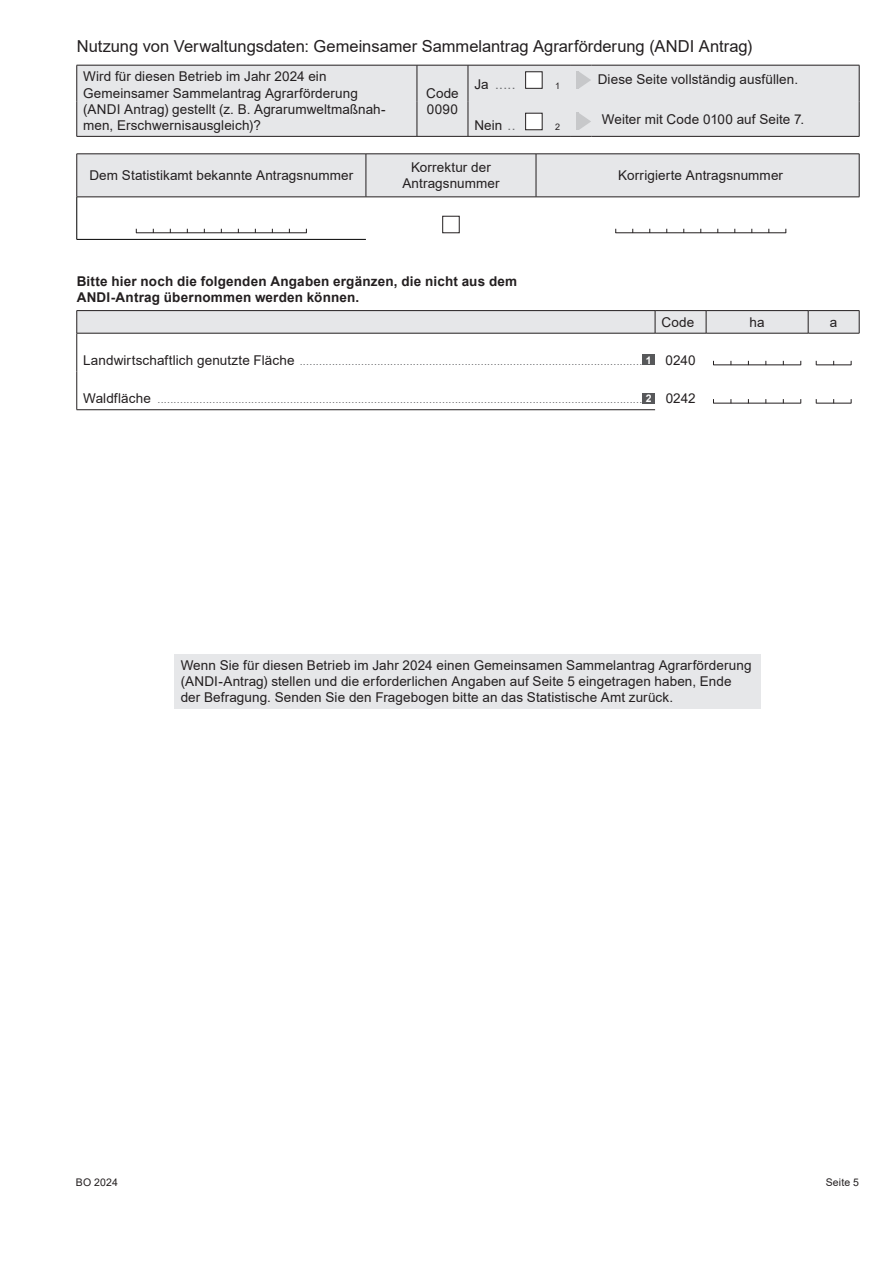
<style>
.page{position:relative;width:893px;height:1263px;background:#fff}
.page>*{position:absolute;margin:0;border:0;box-sizing:border-box;transform-origin:0 0}
.t1{font:16.5px "Arial";color:#231f20}
.t2{font:13.5px/16.2px "Arial";letter-spacing:.005em;color:#231f20}
.t3{font:700 13.5px/16.2px "Arial";letter-spacing:.015em;color:#231f20}
.t4{font:13.5px "Arial";color:#6c6d70}
.t5{font:10.5px "Arial";color:#6c6d70}
.t6{font:10.5px "Arial";letter-spacing:.015em;color:#231f20}
.t7{font:9px "Arial";color:#231f20}
.s1{color:#231f20}
.s2{color:#6c6d70}
.s3{font-size:13.5px;color:#231f20}
.s4{font-weight:700;color:#fff}
</style>
<div class="page">
<hr style="left:859px;top:154px;width:1px;height:43px;background:#231f20">
<hr style="left:77px;top:239px;width:289px;height:1px;background:#000">
<svg style="left:77px;top:154px;width:782px;height:85px"></svg>
<hr style="left:615px;top:233px;width:171px;height:1px;background:#231f20">
<hr style="left:77px;top:310px;width:578px;height:1px;background:#231f20">
<hr style="left:655px;top:310px;width:51px;height:1px;background:#231f20">
<hr style="left:706px;top:310px;width:102px;height:1px;background:#231f20">
<hr style="left:808px;top:310px;width:51px;height:1px;background:#231f20">
<svg style="left:77px;top:311px;width:783px;height:22px;background:#e1e2e4"></svg>
<hr style="left:655px;top:333px;width:51px;height:1px;background:#231f20">
<hr style="left:706px;top:333px;width:102px;height:1px;background:#231f20">
<hr style="left:808px;top:333px;width:51px;height:1px;background:#231f20">
<hr style="left:77px;top:333px;width:578px;height:1px;background:#231f20">
<hr style="left:77px;top:333px;width:1px;height:38px;background:#231f20">
<hr style="left:77px;top:371px;width:1px;height:38px;background:#231f20">
<hr style="left:77px;top:409px;width:578px;height:1px;background:#231f20">
<div style="left:642px;top:354px;width:13px;height:11px;background:#57585a"></div>
<hr style="left:713px;top:365px;width:88px;height:1px;background:#231f20">
<hr style="left:816px;top:365px;width:35px;height:1px;background:#231f20">
<div style="left:642px;top:393px;width:13px;height:10px;background:#57585a"></div>
<hr style="left:713px;top:403px;width:88px;height:1px;background:#231f20">
<hr style="left:816px;top:403px;width:35px;height:1px;background:#231f20">
<div style="left:174px;top:654px;width:587px;height:55px;background:#e6e7e9"></div>
<div style="left:78px;top:66px;width:781px;height:70px;background:#e6e7e9"></div>
<hr style="left:77px;top:65px;width:1px;height:36px;background:#231f20">
<hr style="left:417px;top:65px;width:1px;height:36px;background:#231f20">
<hr style="left:77px;top:101px;width:1px;height:35px;background:#231f20">
<hr style="left:417px;top:101px;width:1px;height:35px;background:#231f20">
<hr style="left:77px;top:136px;width:340px;height:1px;background:#231f20">
<hr style="left:417px;top:136px;width:51px;height:1px;background:#231f20">
<hr style="left:468px;top:65px;width:1px;height:36px;background:#231f20">
<hr style="left:468px;top:101px;width:1px;height:35px;background:#231f20">
<hr style="left:468px;top:136px;width:51px;height:1px;background:#231f20">
<hr style="left:519px;top:136px;width:51px;height:1px;background:#231f20">
<svg style="left:570px;top:136px;width:21px;height:1px"></svg>
<hr style="left:859px;top:65px;width:1px;height:36px;background:#231f20">
<hr style="left:859px;top:101px;width:1px;height:35px;background:#231f20">
<hr style="left:591px;top:136px;width:268px;height:1px;background:#231f20">
<hr style="left:77px;top:65px;width:340px;height:1px;background:#231f20">
<hr style="left:417px;top:65px;width:51px;height:1px;background:#231f20">
<hr style="left:468px;top:65px;width:51px;height:1px;background:#231f20">
<hr style="left:519px;top:65px;width:51px;height:1px;background:#231f20">
<svg style="left:570px;top:65px;width:21px;height:1px"></svg>
<hr style="left:591px;top:65px;width:268px;height:1px;background:#231f20">
<div style="left:526px;top:72px;width:16px;height:16px;background:#fff"></div>
<div style="left:525px;top:72px;width:17px;height:17px;border:1px solid #231f20"></div>
<svg style="left:579px;top:72px;width:12px;height:17px"></svg>
<hr style="left:576px;top:72px;width:3px;height:17px;background:#c7c8ca">
<div style="left:526px;top:113px;width:16px;height:17px;background:#fff"></div>
<div style="left:525px;top:113px;width:17px;height:17px;border:1px solid #231f20"></div>
<svg style="left:579px;top:113px;width:12px;height:17px"></svg>
<hr style="left:576px;top:113px;width:3px;height:17px;background:#c7c8ca">
<p class="t1" style="left:77px;top:35px;width:677px">Nutzung von Verwaltungsdaten: Gemeinsamer Sammelantrag Agrarförderung (ANDI Antrag)</p>
<p class="t2" style="left:83px;top:68px;width:304px">Wird für diesen Betrieb im Jahr 2024 ein Gemeinsamer Sammelantrag Agrarförderung (ANDI Antrag) gestellt (z. B. Agrarumweltmaßnah&shy;men, Erschwernisausgleich)?</p>
<p class="t4" style="left:474px;top:75px;width:43px"><span class="s1">Ja</span> .....</p>
<p class="t7" style="left:555px;top:79px;width:7px">1</p>
<p class="t2" style="left:598px;top:71px;width:202px">Diese Seite vollständig ausfüllen.</p>
<p class="t2" style="left:474px;top:117px;width:43px">Nein <span class="s2">..</span></p>
<p class="t7" style="left:555px;top:121px;width:7px">2</p>
<p class="t2" style="left:426px;top:85px;width:34px">Code<br>0090</p>
<p class="t2" style="left:602px;top:111px;width:204px">Weiter mit Code 0100 auf Seite 7.</p>
<p class="t2" style="left:89px;top:167px;width:265px">Dem Statistikamt bekannte Antragsnummer</p>
<p class="t2" style="left:402px;top:159px;width:99px;text-align:center">Korrektur der<br>Antragsnummer</p>
<p class="t2" style="left:618px;top:167px;width:166px">Korrigierte Antragsnummer</p>
<p class="t3" style="left:77px;top:273px;width:442px">Bitte hier noch die folgenden Angaben ergänzen, die nicht aus dem<br>ANDI-Antrag übernommen werden können.</p>
<p class="t2" style="left:661px;top:314px;width:34px">Code</p>
<p class="t2" style="left:750px;top:314px;width:17px">ha</p>
<p class="t2" style="left:830px;top:314px;width:9px">a</p>
<p class="t5" style="left:83px;top:354px;width:614px"><span class="s3">Landwirtschaftlich genutzte Fläche</span> .......................................................................................................... <span class="s4">1</span> <span class="s3">0240</span></p>
<p class="t5" style="left:83px;top:392px;width:614px"><span class="s3">Waldfläche</span> ...................................................................................................................................................... <span class="s4">2</span> <span class="s3">0242</span></p>
<p class="t2" style="left:181px;top:657px;width:572px">Wenn Sie für diesen Betrieb im Jahr 2024 einen Gemeinsamen Sammelantrag Agrarförderung (ANDI-Antrag) stellen und die erforderlichen Angaben auf Seite 5 eingetragen haben, Ende der Befragung. Senden Sie den Fragebogen bitte an das Statistische Amt zurück.</p>
<p class="t6" style="left:76px;top:1175px;width:44px">BO 2024</p>
<p class="t6" style="left:826px;top:1175px;width:35px">Seite 5</p>
</div>
